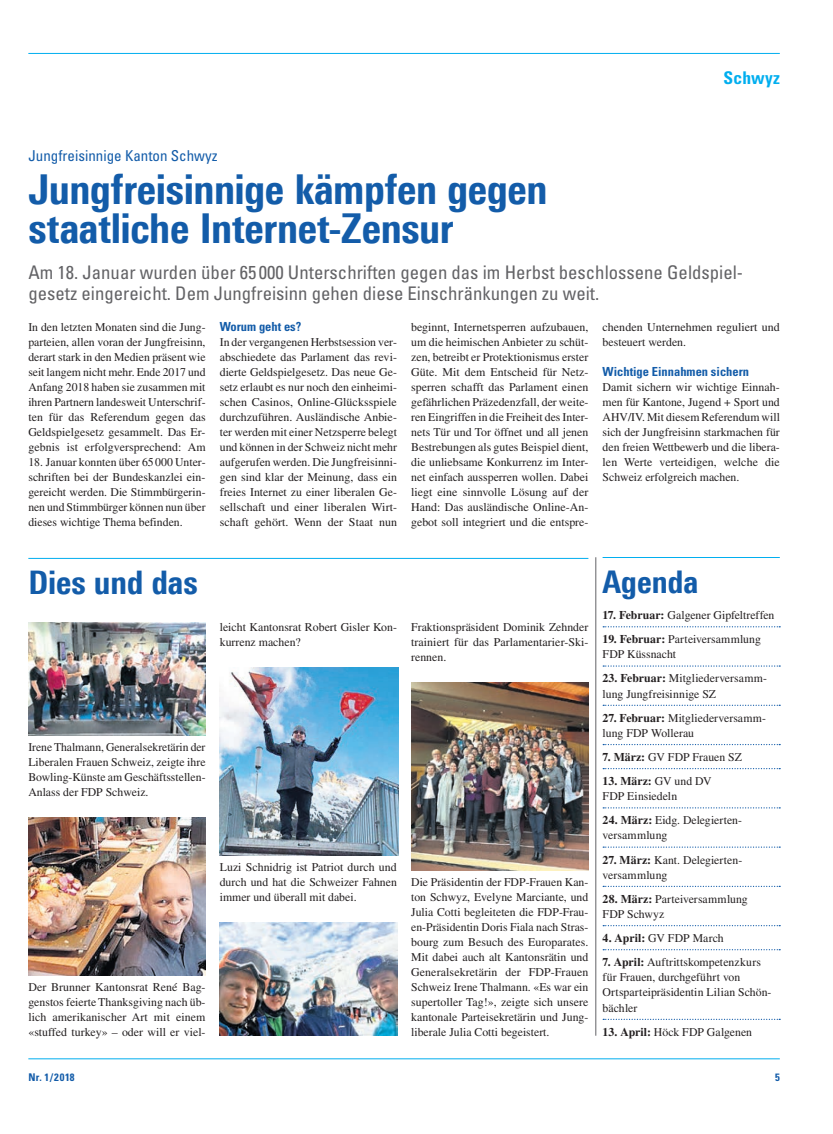
<style>
.page{position:relative;width:833px;height:1134px;background:#fff}
.page>*{position:absolute;margin:0;border:0;box-sizing:border-box;transform-origin:0 0}
.t1{font:800 41.25px/38.8px "Linotype Univers 720 Cn";letter-spacing:-.01em;color:#135ca9}
.t2{font:800 32.5px "Linotype Univers 720 Cn";color:#135ca9}
.t3{font:800 31.25px "Linotype Univers 720 Cn";color:#135ca9}
.t4{font:condensed 18.75px/21.9px "Univers LT Std";color:#636366}
.t5{font:700 condensed 17.5px "Univers LT Std";letter-spacing:.01em;color:#00aeef}
.t6{font:condensed 15px "Univers LT Std";color:#135ca9}
.t7{font:700 condensed 12.5px "Univers LT Std";color:#135ca9}
.t8{font:11.88px/15px "Times LT Std";color:#231f20;text-align:justify}
.t9{font:700 condensed 10.62px "Univers LT Std";letter-spacing:.05em;color:#135ca9}
.s1{font-weight:700}
</style>
<div class="page">
<hr style="left:28px;top:53px;width:752px;height:1px;background:#00aeef">
<hr style="left:28px;top:1058px;width:752px;height:1px;background:#00aeef">
<hr style="left:28px;top:558px;width:560px;height:1px;background:#00aeef">
<img style="left:28px;top:623px;width:178px;height:112px">
<img style="left:28px;top:818px;width:178px;height:158px">
<img style="left:220px;top:668px;width:178px;height:188px">
<img style="left:220px;top:923px;width:177px;height:113px">
<hr style="left:602px;top:557px;width:178px;height:1px;background:#00aeef">
<svg style="left:603px;top:626px;width:177px;height:1px"></svg>
<svg style="left:603px;top:665px;width:177px;height:2px"></svg>
<svg style="left:603px;top:705px;width:177px;height:1px"></svg>
<svg style="left:603px;top:744px;width:177px;height:1px"></svg>
<svg style="left:603px;top:768px;width:177px;height:1px"></svg>
<svg style="left:603px;top:807px;width:177px;height:1px"></svg>
<svg style="left:603px;top:846px;width:177px;height:2px"></svg>
<svg style="left:603px;top:886px;width:177px;height:1px"></svg>
<svg style="left:603px;top:925px;width:177px;height:1px"></svg>
<svg style="left:603px;top:949px;width:177px;height:1px"></svg>
<svg style="left:603px;top:1019px;width:177px;height:1px"></svg>
<hr style="left:595px;top:557px;width:1px;height:479px;background:#636366">
<img style="left:411px;top:683px;width:177px;height:188px">
<h3 class="t5" style="left:723px;top:67px;width:58px">Schwyz</h3>
<p class="t6" style="left:28px;top:147px;width:191px">Jungfreisinnige Kanton Schwyz</p>
<h1 class="t1" style="left:28px;top:169px;width:521px">Jungfreisinnige kämpfen gegen staatliche Internet-Zensur</h1>
<h3 class="t4" style="left:28px;top:261px;width:714px">Am 18. Januar wurden über 65 000 Unterschriften gegen das im Herbst beschlossene Geldspiel&shy;gesetz eingereicht. Dem Jungfreisinn gehen diese Einschränkungen zu weit.</h3>
<p class="t8" style="left:28px;top:319px;width:179px">In den letzten Monaten sind die Jung&shy;parteien, allen voran der Jungfreisinn, derart stark in den Medien präsent wie seit langem nicht mehr. Ende 2017 und Anfang 2018 haben sie zusammen mit ihren Partnern landesweit Unterschrif&shy;ten für das Referendum gegen das Geldspielgesetz gesammelt. Das Er&shy;gebnis ist erfolgversprechend: Am</p>
<p class="t8" style="left:28px;top:454px;width:179px">18. Januar konnten über 65000 Unter&shy;schriften bei der Bundeskanzlei ein&shy;gereicht werden. Die Stimmbürgerin&shy;nen und Stimmbürger können nun über dieses wichtige Thema befinden.</p>
<p class="t7" style="left:220px;top:318px;width:83px">Worum geht es?</p>
<p class="t8" style="left:220px;top:334px;width:179px">In der vergangenen Herbstsession ver&shy;abschiedete das Parlament das revi&shy;dierte Geldspielgesetz. Das neue Ge&shy;setz erlaubt es nur noch den einheimi&shy;schen Casinos, Online-Glücksspiele durchzuführen. Ausländische Anbie&shy;ter werden mit einer Netzsperre belegt und können in der Schweiz nicht mehr aufgerufen werden. Die Jungfreisinni&shy;gen sind klar der Meinung, dass ein freies Internet zu einer liberalen Ge&shy;sellschaft und einer liberalen Wirt&shy;schaft gehört. Wenn der Staat nun</p>
<p class="t8" style="left:411px;top:319px;width:179px">beginnt, Internetsperren aufzubauen, um die heimischen Anbieter zu schüt&shy;zen, betreibt er Protektionismus erster Güte. Mit dem Entscheid für Netz&shy;sperren schafft das Parlament einen gefährlichen Präzedenzfall, der weite&shy;ren Eingriffen in die Freiheit des Inter&shy;nets Tür und Tor öffnet und all jenen Bestrebungen als gutes Beispiel dient, die unliebsame Konkurrenz im Inter&shy;net einfach aussperren wollen. Dabei liegt eine sinnvolle Lösung auf der Hand: Das ausländische Online-An&shy;gebot soll integriert und die entspre-</p>
<p class="t8" style="left:602px;top:319px;width:179px">chenden Unternehmen reguliert und besteuert werden.</p>
<p class="t7" style="left:602px;top:363px;width:148px">Wichtige Einnahmen sichern</p>
<p class="t8" style="left:602px;top:379px;width:179px">Damit sichern wir wichtige Einnah&shy;men für Kantone, Jugend + Sport und AHV/IV. Mit diesem Referendum will sich der Jungfreisinn starkmachen für den freien Wettbewerb und die libera&shy;len Werte verteidigen, welche die Schweiz erfolgreich machen.</p>
<h2 class="t2" style="left:28px;top:563px;width:171px">Dies und das</h2>
<p class="t8" style="left:220px;top:619px;width:179px">leicht Kantonsrat Robert Gisler Kon&shy;kurrenz machen?</p>
<p class="t8" style="left:28px;top:739px;width:179px">Irene Thalmann, Generalsekretärin der Liberalen Frauen Schweiz, zeigte ihre Bowling-Künste am Geschäftsstellen-Anlass der FDP Schweiz.</p>
<p class="t8" style="left:220px;top:859px;width:179px">Luzi Schnidrig ist Patriot durch und durch und hat die Schweizer Fahnen immer und überall mit dabei.</p>
<p class="t8" style="left:28px;top:979px;width:179px">Der Brunner Kantonsrat René Bag&shy;genstos feierte Thanksgiving nach üb&shy;lich amerikanischer Art mit einem «stuffed turkey» – oder will er viel-</p>
<p class="t8" style="left:411px;top:619px;width:179px">Fraktionspräsident Dominik Zehnder trainiert für das Parlamentarier-Ski&shy;rennen.</p>
<p class="t8" style="left:411px;top:874px;width:179px">Die Präsidentin der FDP-Frauen Kan&shy;ton Schwyz, Evelyne Marciante, und Julia Cotti begleiteten die FDP-Frau&shy;en-Präsidentin Doris Fiala nach Stras&shy;bourg zum Besuch des Europarates.<br>Mit dabei auch alt Kantonsrätin und Generalsekretärin der FDP-Frauen Schweiz Irene Thalmann. «Es war ein supertoller Tag!», zeigte sich unsere kantonale Parteisekretärin und Jung&shy;liberale Julia Cotti begeistert.</p>
<h3 class="t3" style="left:602px;top:563px;width:97px">Agenda</h3>
<p class="t8" style="left:602px;top:607px;width:173px"><span class="s1">17. Februar:</span> Galgener Gipfeltreffen</p>
<p class="t8" style="left:602px;top:631px;width:160px"><span class="s1">19. Februar:</span> Parteiversammlung<br>FDP Küssnacht</p>
<p class="t8" style="left:602px;top:671px;width:166px"><span class="s1">23. Februar:</span> Mitgliederversamm&shy;lung Jungfreisinnige SZ</p>
<p class="t8" style="left:602px;top:710px;width:165px"><span class="s1">27. Februar:</span> Mitgliederversamm&shy;lung FDP Wollerau</p>
<p class="t8" style="left:602px;top:749px;width:141px"><span class="s1">7. März:</span> GV FDP Frauen SZ</p>
<p class="t8" style="left:602px;top:773px;width:111px"><span class="s1">13. März:</span> GV und DV<br>FDP Einsiedeln</p>
<p class="t8" style="left:602px;top:812px;width:140px"><span class="s1">24. März:</span> Eidg. Delegierten&shy;versammlung</p>
<p class="t8" style="left:602px;top:852px;width:140px"><span class="s1">27. März:</span> Kant. Delegierten&shy;versammlung</p>
<p class="t8" style="left:602px;top:891px;width:147px"><span class="s1">28. März:</span> Parteiversammlung<br>FDP Schwyz</p>
<p class="t8" style="left:602px;top:930px;width:123px"><span class="s1">4. April:</span> GV FDP March</p>
<p class="t8" style="left:602px;top:954px;width:170px;text-align:left"><span class="s1">7. April:</span> Auftrittskompetenzkurs für Frauen, durchgeführt von<br>Ortsparteipräsidentin Lilian Schön&shy;bächler</p>
<p class="t8" style="left:602px;top:1024px;width:151px"><span class="s1">13. April:</span> Höck FDP Galgenen</p>
<p class="t9" style="left:28px;top:1070px;width:48px">Nr. 1/2018</p>
<p class="t9" style="left:775px;top:1070px;width:6px">5</p>
</div>
